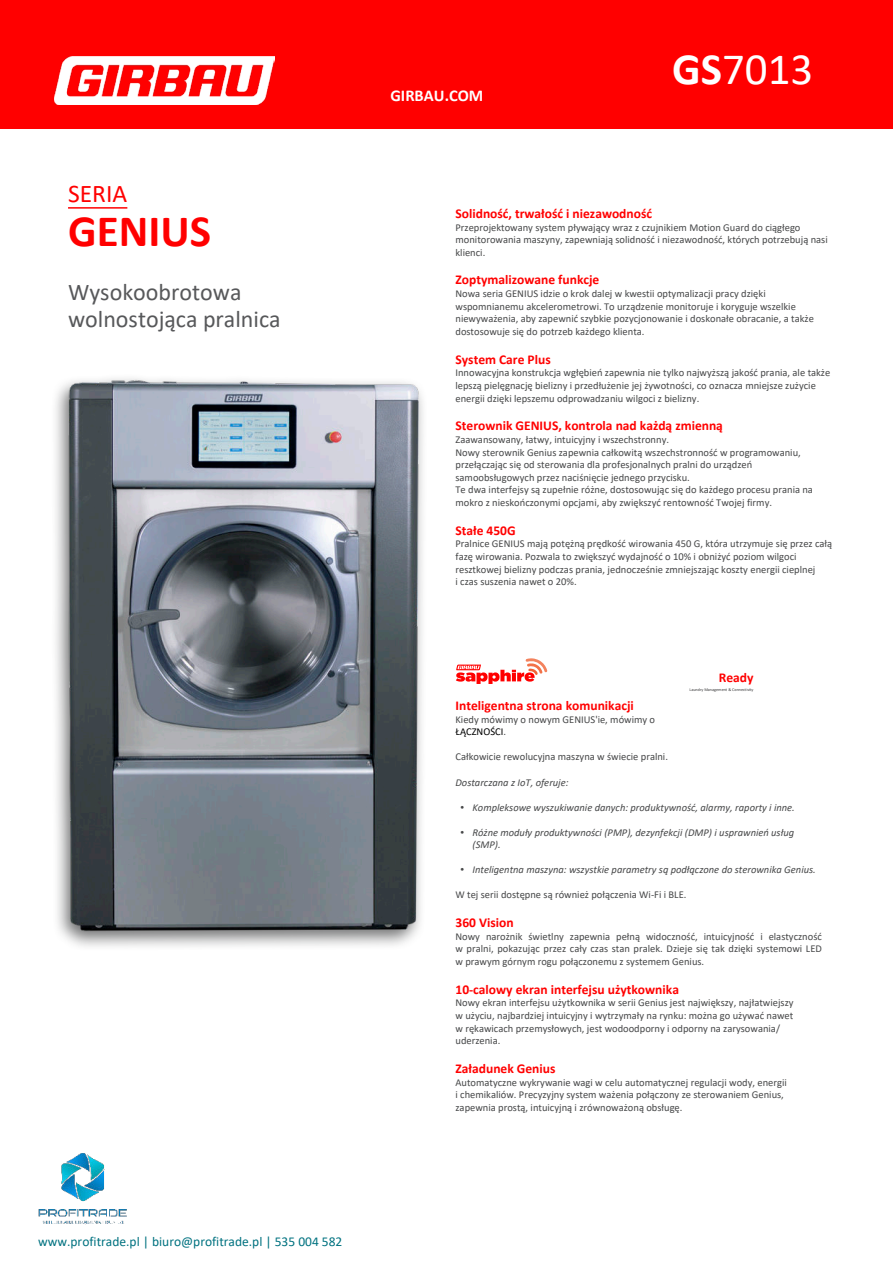
<style>
.page{position:relative;width:893px;height:1263px;background:#fff}
.page>*{position:absolute;margin:0;border:0;box-sizing:border-box;transform-origin:0 0}
.t1{font:45px "Calibri";color:#fff}
.t2{font:700 45px "Calibri";color:#f00}
.t3{font:25.5px "Calibri";color:#f00}
.t4{font:24px/27.5px "Calibri";color:#57585a}
.t5{font:700 16.5px "Calibri";color:#fff}
.t6{font:700 13.5px "Calibri";color:#f00}
.t7{font:13.5px "Calibri";color:#007280}
.t8{font:700 13.5px "Calibri";color:#f00}
.t9{font:10.5px/12.6px "Calibri";color:#464748}
.t10{font:italic 10.5px/11.9px "Calibri";color:#464748}
.t11{font:4.2px "Calibri";color:#3e3e3f}
.s1{font-weight:700}
.s2{font-style:inherit}
.s3{color:#000}
.s4{font-family:"Gotham";font-style:normal}
</style>
<div class="page">
<div style="left:0;top:0;width:893px;height:129px;background:#f00"></div>
<img style="left:54px;top:56px;width:220px;height:48px">
<svg style="left:456px;top:658px;width:91px;height:26px"></svg>
<div style="left:51px;top:374px;width:377px;height:578px;background:#464748;opacity:.75"></div>
<img style="left:68px;top:374px;width:354px;height:569px">
<hr style="left:68px;top:207px;width:59px;height:1px;background:#f00">
<img style="left:38px;top:1153px;width:89px;height:72px">
<h2 class="t3" style="left:68px;top:176px;width:61px">SERIA</h2>
<h1 class="t2" style="left:68px;top:200px;width:144px">GENIUS</h1>
<h3 class="t4" style="left:68px;top:277px;width:214px">Wysokoobrotowa wolnostojąca pralnica</h3>
<p class="t7" style="left:38px;top:1231px;width:306px">www.profitrade.pl | biuro@profitrade.pl | 535 004 582</p>
<h3 class="t5" style="left:390px;top:84px;width:94px">GIRBAU.COM</h3>
<h1 class="t1" style="left:672px;top:37px;width:143px"><span class="s1">GS</span>7013</h1>
<p class="t6" style="left:455px;top:204px;width:198px">Solidność, trwałość i niezawodność</p>
<p class="t9" style="left:455px;top:221px;width:374px">Przeprojektowany system pływający wraz z czujnikiem Motion Guard do ciągłego monitorowania maszyny, zapewniają solidność i niezawodność, których potrzebują nasi klienci.</p>
<p class="t6" style="left:455px;top:270px;width:145px">Zoptymalizowane funkcje</p>
<p class="t9" style="left:455px;top:287px;width:360px">Nowa seria GENIUS idzie o krok dalej w kwestii optymalizacji pracy dzięki wspomnianemu akcelerometrowi. To urządzenie monitoruje i koryguje wszelkie niewyważenia, aby zapewnić szybkie pozycjonowanie i doskonałe obracanie, a także dostosowuje się do potrzeb każdego klienta.</p>
<p class="t6" style="left:455px;top:349px;width:97px">System Care Plus</p>
<p class="t9" style="left:455px;top:366px;width:376px">Innowacyjna konstrukcja wgłębień zapewnia nie tylko najwyższą jakość prania, ale także lepszą pielęgnację bielizny i przedłużenie jej żywotności, co oznacza mniejsze zużycie energii dzięki lepszemu odprowadzaniu wilgoci z bielizny.</p>
<p class="t6" style="left:455px;top:416px;width:269px">Sterownik GENIUS, kontrola nad każdą zmienną</p>
<p class="t9" style="left:455px;top:433px;width:359px">Zaawansowany, łatwy, intuicyjny i wszechstronny.<br>Nowy sterownik Genius zapewnia całkowitą wszechstronność w programowaniu, przełączając się od sterowania dla profesjonalnych pralni do urządzeń samoobsługowych przez naciśnięcie jednego przycisku.<br>Te dwa interfejsy są zupełnie różne, dostosowując się do każdego procesu prania na mokro z nieskończonymi opcjami, aby zwiększyć rentowność Twojej firmy.</p>
<p class="t6" style="left:455px;top:520px;width:62px">Stałe 4<span class="s2">5</span>0G</p>
<p class="t9" style="left:455px;top:537px;width:378px">Pralnice GENIUS mają potężną prędkość wirowania 450 G, która utrzymuje się przez całą fazę wirowania. Pozwala to zwiększyć wydajność o 10% i obniżyć poziom wilgoci resztkowej bielizny podczas prania, jednocześnie zmniejszając koszty energii cieplnej<br>i czas suszenia nawet o 20%.</p>
<p class="t8" style="left:455px;top:696px;width:180px">Inteligentna strona komunikacji</p>
<p class="t9" style="left:455px;top:712px;width:201px">Kiedy mówimy o nowym GENIUS'ie, mówimy o<br><span class="s3">ŁĄCZNOŚCI</span>.</p>
<p class="t9" style="left:455px;top:750px;width:214px">Całkowicie rewolucyjna maszyna w świecie pralni.</p>
<p class="t10" style="left:455px;top:776px;width:115px">Dostarczana z IoT, oferuje:</p>
<p class="t6" style="left:719px;top:668px;width:36px">Ready</p>
<p class="t11" style="left:690px;top:687px;width:65px">Laundry Management &amp; Connectivity</p>
<p class="t10" style="left:460px;top:801px;width:337px"><span class="s4">•</span> Kompleksowe wyszukiwanie danych: produktywność, alarmy, raporty i inne.</p>
<p class="t10" style="left:472px;top:826px;width:323px;text-indent:-13px"><span class="s4">•</span> Różne moduły produktywności (PMP), dezynfekcji (DMP) i usprawnień usług (SMP).</p>
<p class="t10" style="left:460px;top:863px;width:358px"><span class="s4">•</span> Inteligentna maszyna: wszystkie parametry są podłączone do sterownika Genius.</p>
<p class="t9" style="left:455px;top:888px;width:232px">W tej serii dostępne są również połączenia Wi-Fi i BLE.</p>
<p class="t6" style="left:455px;top:913px;width:60px">360 Vision</p>
<p class="t9" style="left:455px;top:930px;width:368px;text-align:justify">Nowy narożnik świetlny zapewnia pełną widoczność, intuicyjność i elastyczność w pralni, pokazując przez cały czas stan pralek. Dzieje się tak dzięki systemowi LED w prawym górnym rogu połączonemu z systemem Genius.</p>
<p class="t6" style="left:455px;top:979px;width:225px">10-calowy ekran interfejsu użytkownika</p>
<p class="t9" style="left:455px;top:996px;width:340px">Nowy ekran interfejsu użytkownika w serii Genius jest największy, najłatwiejszy w użyciu, najbardziej intuicyjny i wytrzymały na rynku: można go używać nawet w rękawicach przemysłowych, jest wodoodporny i odporny na zarysowania/ uderzenia.</p>
<p class="t6" style="left:455px;top:1059px;width:101px">Załadunek Genius</p>
<p class="t9" style="left:455px;top:1076px;width:333px">Automatyczne wykrywanie wagi w celu automatycznej regulacji wody, energii i chemikaliów. Precyzyjny system ważenia połączony ze sterowaniem Genius, zapewnia prostą, intuicyjną i zrównoważoną obsługę.</p>
</div>
